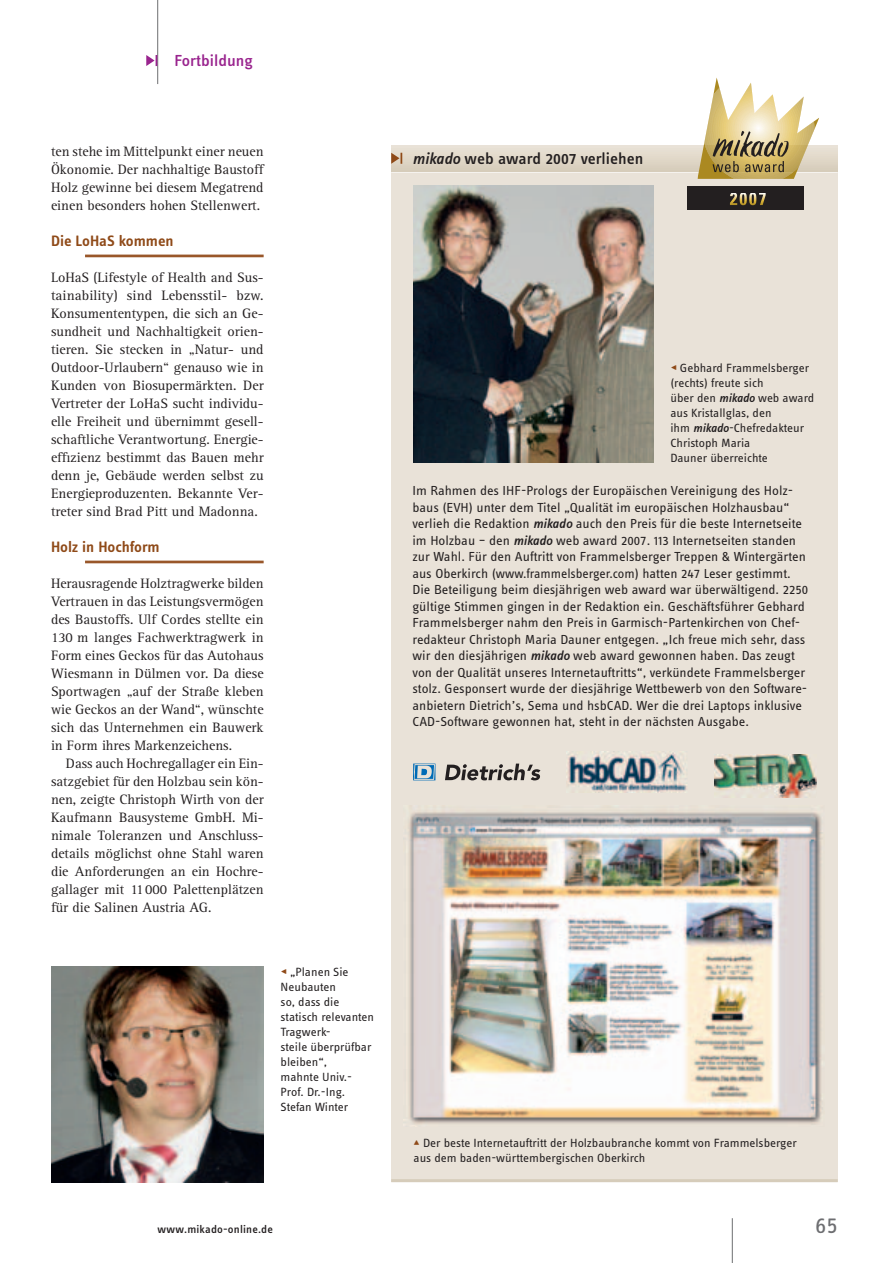
<style>
.page{position:relative;width:893px;height:1263px;background:#fff}
.page>*{position:absolute;margin:0;border:0;box-sizing:border-box;transform-origin:0 0}
.t1{font:24px "Info OT Text";color:#6d6e71;scale:1.05 1}
.t2{font:500 16.5px "Info OT Text";color:#231f20;scale:1.05 1}
.t3{font:500 16.5px "Info OT Text";color:#99248e;scale:1.05 1}
.t4{font:600 15.6px "Info OT Text";color:#8f4a18;scale:1.05 1}
.t5{font:14.1px/18px "Rotis Serif Pro";color:#231f20;text-align:justify}
.t6{font:13.5px/16.5px "Info OT Text";color:#231f20;scale:1.05 1}
.t7{font:12.3px/15px "Info OT Text";color:#231f20;scale:1.05 1}
.t8{font:500 11.4px "Info OT Text";letter-spacing:.015em;color:#231f20;scale:1.05 1}
.s1{color:#8f4a18}
.s2{font-style:italic}
.s3{font-weight:500;font-style:italic}
</style>
<div class="page">
<hr style="left:157px;top:0;width:1px;height:84px;background:#6d6e71">
<hr style="left:732px;top:1218px;width:1px;height:45px;background:#6d6e71">
<svg style="left:146px;top:55px;width:11px;height:11px"></svg>
<div style="left:391px;top:172px;width:447px;height:1010px;background:#e9e2d8"></div>
<hr style="left:391px;top:171px;width:447px;height:2px;background:#fff">
<div style="left:391px;top:146px;width:447px;height:25px;background:#e1d8c8"></div>
<svg style="left:391px;top:153px;width:11px;height:11px"></svg>
<hr style="left:391px;top:1179px;width:447px;height:3px;background:#d6ccba">
<img style="left:414px;top:186px;width:239px;height:276px">
<img style="left:714px;top:754px;width:102px;height:44px">
<img style="left:567px;top:752px;width:120px;height:40px">
<svg style="left:413px;top:763px;width:22px;height:17px"></svg>
<svg style="left:445px;top:763px;width:95px;height:17px"></svg>
<div style="left:688px;top:186px;width:116px;height:24px;background:#231f20"></div>
<svg style="left:697px;top:78px;width:122px;height:101px"></svg>
<svg style="left:730px;top:193px;width:36px;height:12px"></svg>
<img style="left:408px;top:812px;width:415px;height:313px">
<hr style="left:85px;top:255px;width:179px;height:2px;background:#99572a">
<hr style="left:85px;top:561px;width:179px;height:2px;background:#99572a">
<img style="left:51px;top:966px;width:213px;height:216px">
<p class="t3" style="left:174px;top:54px;width:76px">Fortbildung</p>
<p class="t5" style="left:51px;top:143px;width:215px">ten stehe im Mittelpunkt einer neuen Ökonomie. Der nachhaltige Baustoff Holz gewinne bei diesem Megatrend einen besonders hohen Stellenwert.</p>
<p class="t4" style="left:51px;top:235px;width:118px">Die LoHaS kommen</p>
<p class="t5" style="left:51px;top:269px;width:214px">LoHaS (Lifestyle of Health and Sus&shy;tainability) sind Lebensstil- bzw.<br>Konsumententypen, die sich an Ge&shy;sundheit und Nachhaltigkeit orien&shy;tieren. Sie stecken in „Natur- und Outdoor-Urlaubern“ genauso wie in Kunden von Biosupermärkten. Der Vertreter der LoHaS sucht individu&shy;elle Freiheit und übernimmt gesell&shy;schaftliche Verantwortung. Energie&shy;effizienz bestimmt das Bauen mehr denn je, Gebäude werden selbst zu Energieproduzenten. Bekannte Ver&shy;treter sind Brad Pitt und Madonna.</p>
<p class="t4" style="left:51px;top:541px;width:105px">Holz in Hochform</p>
<p class="t5" style="left:51px;top:575px;width:214px">Herausragende Holztragwerke bilden Vertrauen in das Leistungsvermögen des Baustoffs. Ulf Cordes stellte ein 130 m langes Fachwerktragwerk in Form eines Geckos für das Autohaus Wiesmann in Dülmen vor. Da diese Sportwagen „auf der Straße kleben wie Geckos an der Wand“, wünschte sich das Unternehmen ein Bauwerk in Form ihres Markenzeichens.</p>
<p class="t5" style="left:51px;top:755px;width:214px;text-indent:15px">Dass auch Hochregallager ein Ein&shy;satzgebiet für den Holzbau sein kön&shy;nen, zeigte Christoph Wirth von der Kaufmann Bausysteme GmbH. Mi&shy;nimale Toleranzen und Anschluss&shy;details möglichst ohne Stahl waren die Anforderungen an ein Hochre&shy;gallager mit 11 000 Palettenplätzen für die Salinen Austria AG.</p>
<p class="t7" style="left:281px;top:965px;width:91px"><span class="s1">◂</span> „Planen Sie<br>Neubauten<br>so, dass die statisch relevanten<br>Tragwerk-<br>steile überprüfbar bleiben“,<br>mahnte Univ.-<br>Prof. Dr.-Ing.<br>Stefan Winter</p>
<p class="t2" style="left:412px;top:152px;width:221px"><span class="s2">mikado</span> web award 2007 verliehen</p>
<p class="t7" style="left:670px;top:361px;width:139px"><span class="s1">◂</span> Gebhard Frammelsberger (rechts) freute sich<br>über den <span class="s3">mikado</span> web award aus Kristallglas, den<br>ihm <span class="s3">mikado</span>-Chefredakteur<br>Christoph Maria<br>Dauner überreichte</p>
<p class="t6" style="left:412px;top:483px;width:378px">Im Rahmen des IHF-Prologs der Europäischen Vereinigung des Holz&shy;baus (EVH) unter dem Titel „Qualität im europäischen Holzhausbau“ verlieh die Redaktion <span class="s3">mikado</span> auch den Preis für die beste Internetseite im Holzbau – den <span class="s3">mikado</span> web award 2007. 113 Internetseiten standen zur Wahl. Für den Auftritt von Frammelsberger Treppen &amp; Wintergärten aus Oberkirch (www.frammelsberger.com) hatten 247 Leser gestimmt.<br>Die Beteiligung beim diesjährigen web award war überwältigend. 2250 gültige Stimmen gingen in der Redaktion ein. Geschäftsführer Gebhard Frammelsberger nahm den Preis in Garmisch-Partenkirchen von Chef&shy;redakteur Christoph Maria Dauner entgegen. „Ich freue mich sehr, dass wir den diesjährigen <span class="s3">mikado</span> web award gewonnen haben. Das zeugt von der Qualität unseres Internetauftritts“, verkündete Frammelsberger stolz. Gesponsert wurde der diesjährige Wettbewerb von den Software&shy;anbietern Dietrich’s, Sema und hsbCAD. Wer die drei Laptops inklusive CAD-Software gewonnen hat, steht in der nächsten Ausgabe.</p>
<p class="t7" style="left:414px;top:1136px;width:367px"><span class="s1">▴</span> Der beste Internetauftritt der Holzbaubranche kommt von Frammelsberger aus dem baden-württembergischen Oberkirch</p>
<p class="t8" style="left:157px;top:1225px;width:112px">www.mikado-online.de</p>
<h1 class="t1" style="left:815px;top:1216px;width:23px">65</h1>
</div>
